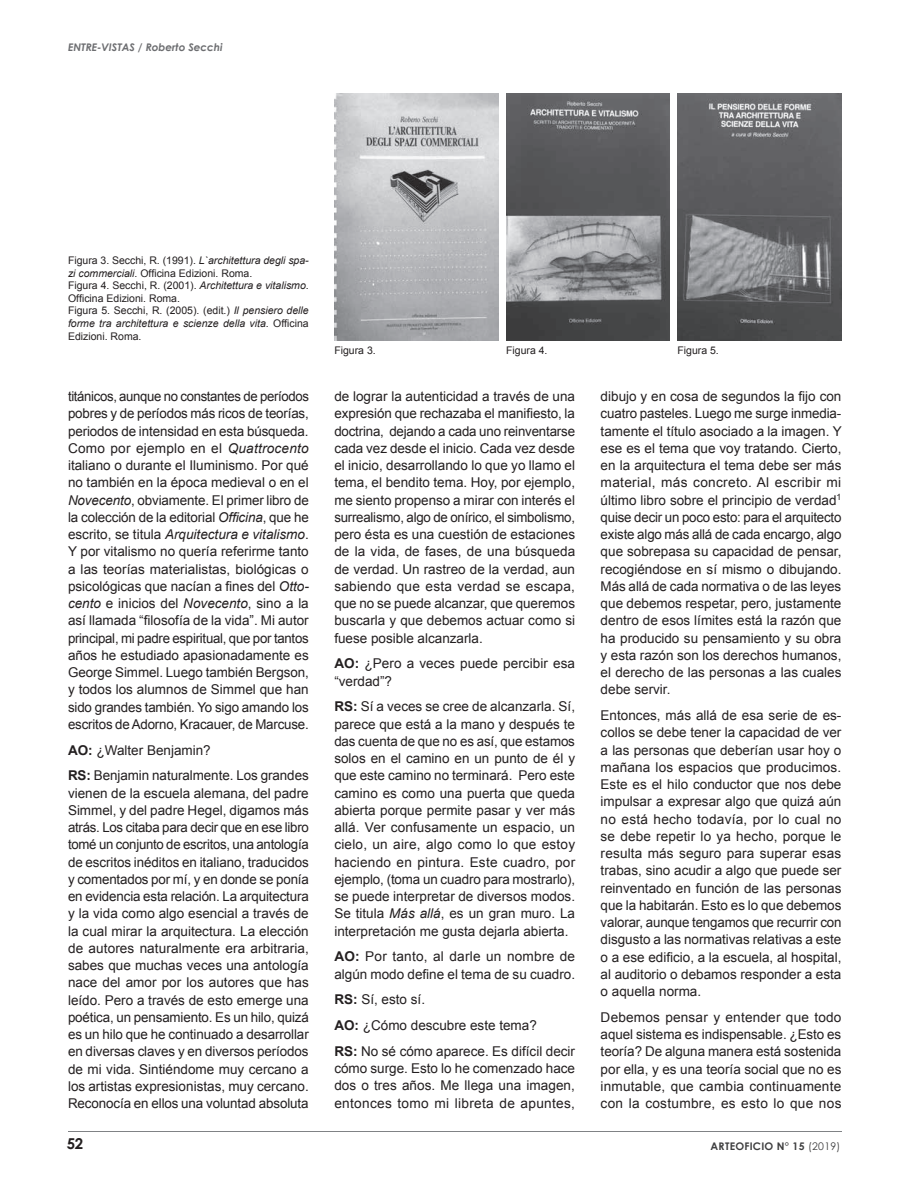
<style>
.page{position:relative;width:918px;height:1188px;background:#fff}
.page>*{position:absolute;margin:0;border:0;box-sizing:border-box;transform-origin:0 0}
.t1{font:700 15px "Century Gothic";color:#231f20}
.t2{font:13.5px/17.2px "Arial";color:#231f20;text-align:justify}
.t3{font:10.5px/12.6px "Arial";color:#231f20}
.t4{font:italic 700 10.5px "Century Gothic";color:#6c6d70}
.t5{font:700 10.5px "Century Gothic";letter-spacing:.025em;color:#3e3e3f}
.s1{font-style:italic}
.s2{font-weight:700}
.s3{font-weight:400}
</style>
<div class="page">
<hr style="left:68px;top:1132px;width:773px;height:1px;background:#808285">
<img style="left:334px;top:94px;width:164px;height:246px">
<img style="left:506px;top:94px;width:164px;height:246px">
<img style="left:677px;top:94px;width:164px;height:246px">
<p class="t4" style="left:68px;top:39px;width:156px">ENTRE-VISTAS / Roberto Secchi</p>
<p class="t3" style="left:68px;top:254px;width:242px">Figura 3. Secchi, R. (1991). <span class="s1">L`architettura degli spa&shy;zi commerciali</span>. Officina Edizioni. Roma.<br>Figura 4. Secchi, R. (2001). <span class="s1">Architettura e vitalismo</span>.<br>Officina Edizioni. Roma.<br>Figura 5. Secchi, R. (2005). (edit.) <span class="s1">Il pensiero delle forme tra architettura e scienze della vita</span>. Officina Edizioni. Roma.</p>
<p class="t2" style="left:68px;top:388px;width:242px">titánicos, aunque no constantes de períodos pobres y de períodos más ricos de teorías, periodos de intensidad en esta búsqueda.<br>Como por ejemplo en el <span class="s1">Quattrocento </span>italiano o durante el Iluminismo. Por qué no también en la época medieval o en el <span class="s1">Novecento</span>, obviamente. El primer libro de la colección de la editorial <span class="s1">Officina</span>, que he escrito, se titula <span class="s1">Arquitectura e vitalismo</span>.<br>Y por vitalismo no quería referirme tanto a las teorías materialistas, biológicas o psicológicas que nacían a fines del <span class="s1">Otto&shy;cento</span> e inicios del <span class="s1">Novecento</span>, sino a la así llamada “filosofía de la vida”. Mi autor principal, mi padre espiritual, que por tantos años he estudiado apasionadamente es George Simmel. Luego también Bergson, y todos los alumnos de Simmel que han sido grandes también. Yo sigo amando los escritos de Adorno, Kracauer, de Marcuse.</p>
<p class="t2" style="left:68px;top:737px;width:242px;line-height:25.8px"><span class="s2">AO:</span> ¿Walter Benjamin?<br><span class="s2">RS:</span> Benjamin naturalmente. Los grandes</p>
<p class="t2" style="left:68px;top:784px;width:242px">vienen de la escuela alemana, del padre Simmel, y del padre Hegel, digamos más atrás. Los citaba para decir que en ese libro tomé un conjunto de escritos, una antología de escritos inéditos en italiano, traducidos y comentados por mí, y en donde se ponía en evidencia esta relación. La arquitectura y la vida como algo esencial a través de la cual mirar la arquitectura. La elección de autores naturalmente era arbitraria, sabes que muchas veces una antología nace del amor por los autores que has leído. Pero a través de esto emerge una poética, un pensamiento. Es un hilo, quizá es un hilo que he continuado a desarrollar en diversas claves y en diversos períodos de mi vida. Sintiéndome muy cercano a los artistas expresionistas, muy cercano.<br>Reconocía en ellos una voluntad absoluta</p>
<p class="t3" style="left:334px;top:344px;width:43px">Figura 3.</p>
<p class="t3" style="left:506px;top:344px;width:43px">Figura 4.</p>
<p class="t3" style="left:677px;top:344px;width:43px">Figura 5.</p>
<p class="t2" style="left:334px;top:388px;width:242px">de lograr la autenticidad a través de una expresión que rechazaba el manifiesto, la doctrina, dejando a cada uno reinventarse cada vez desde el inicio. Cada vez desde el inicio, desarrollando lo que yo llamo el tema, el bendito tema. Hoy, por ejemplo, me siento propenso a mirar con interés el surrealismo, algo de onírico, el simbolismo, pero ésta es una cuestión de estaciones de la vida, de fases, de una búsqueda de verdad. Un rastreo de la verdad, aun sabiendo que esta verdad se escapa, que no se puede alcanzar, que queremos buscarla y que debemos actuar como si fuese posible alcanzarla.</p>
<p class="t2" style="left:334px;top:655px;width:242px"><span class="s2">AO:</span> ¿Pero a veces puede percibir esa “verdad”?</p>
<p class="t2" style="left:334px;top:698px;width:242px"><span class="s2">RS:</span> Sí a veces se cree de alcanzarla. Sí, parece que está a la mano y después te das cuenta de que no es así, que estamos solos en el camino en un punto de él y que este camino no terminará. Pero este camino es como una puerta que queda abierta porque permite pasar y ver más allá. Ver confusamente un espacio, un cielo, un aire, algo como lo que estoy haciendo en pintura. Este cuadro, por ejemplo, (toma un cuadro para mostrarlo), se puede interpretar de diversos modos.<br>Se titula <span class="s1">Más allá</span>, es un gran muro. La interpretación me gusta dejarla abierta.</p>
<p class="t2" style="left:334px;top:948px;width:242px"><span class="s2">AO:</span> Por tanto, al darle un nombre de algún modo define el tema de su cuadro.</p>
<p class="t2" style="left:334px;top:987px;width:242px;line-height:25.8px;text-align:left"><span class="s2">RS:</span> Sí, esto sí.<br><span class="s2">AO:</span> ¿Cómo descubre este tema?<br><span class="s2">RS:</span> No sé cómo aparece. Es difícil decir</p>
<p class="t2" style="left:334px;top:1060px;width:242px">cómo surge. Esto lo he comenzado hace dos o tres años. Me llega una imagen, entonces tomo mi libreta de apuntes,</p>
<p class="t2" style="left:601px;top:388px;width:243px">dibujo y en cosa de segundos la fijo con cuatro pasteles. Luego me surge inmedia&shy;tamente el título asociado a la imagen. Y ese es el tema que voy tratando. Cierto, en la arquitectura el tema debe ser más material, más concreto. Al escribir mi último libro sobre el principio de verdad<sup>1 </sup>quise decir un poco esto: para el arquitecto existe algo más allá de cada encargo, algo que sobrepasa su capacidad de pensar, recogiéndose en sí mismo o dibujando.<br>Más allá de cada normativa o de las leyes que debemos respetar, pero, justamente dentro de esos límites está la razón que ha producido su pensamiento y su obra y esta razón son los derechos humanos, el derecho de las personas a las cuales debe servir.</p>
<p class="t2" style="left:601px;top:707px;width:242px">Entonces, más allá de esa serie de es&shy;collos se debe tener la capacidad de ver a las personas que deberían usar hoy o mañana los espacios que producimos.<br>Este es el hilo conductor que nos debe impulsar a expresar algo que quizá aún no está hecho todavía, por lo cual no se debe repetir lo ya hecho, porque le resulta más seguro para superar esas trabas, sino acudir a algo que puede ser reinventado en función de las personas que la habitarán. Esto es lo que debemos valorar, aunque tengamos que recurrir con disgusto a las normativas relativas a este o a ese edificio, a la escuela, al hospital, al auditorio o debamos responder a esta o aquella norma.</p>
<p class="t2" style="left:601px;top:1009px;width:242px">Debemos pensar y entender que todo aquel sistema es indispensable. ¿Esto es teoría? De alguna manera está sostenida por ella, y es una teoría social que no es inmutable, que cambia continuamente con la costumbre, es esto lo que nos</p>
<p class="t1" style="left:67px;top:1133px;width:18px">52</p>
<p class="t5" style="left:711px;top:1138px;width:131px">ARTEOFICIO N° 15 <span class="s3">(2019)</span></p>
</div>
